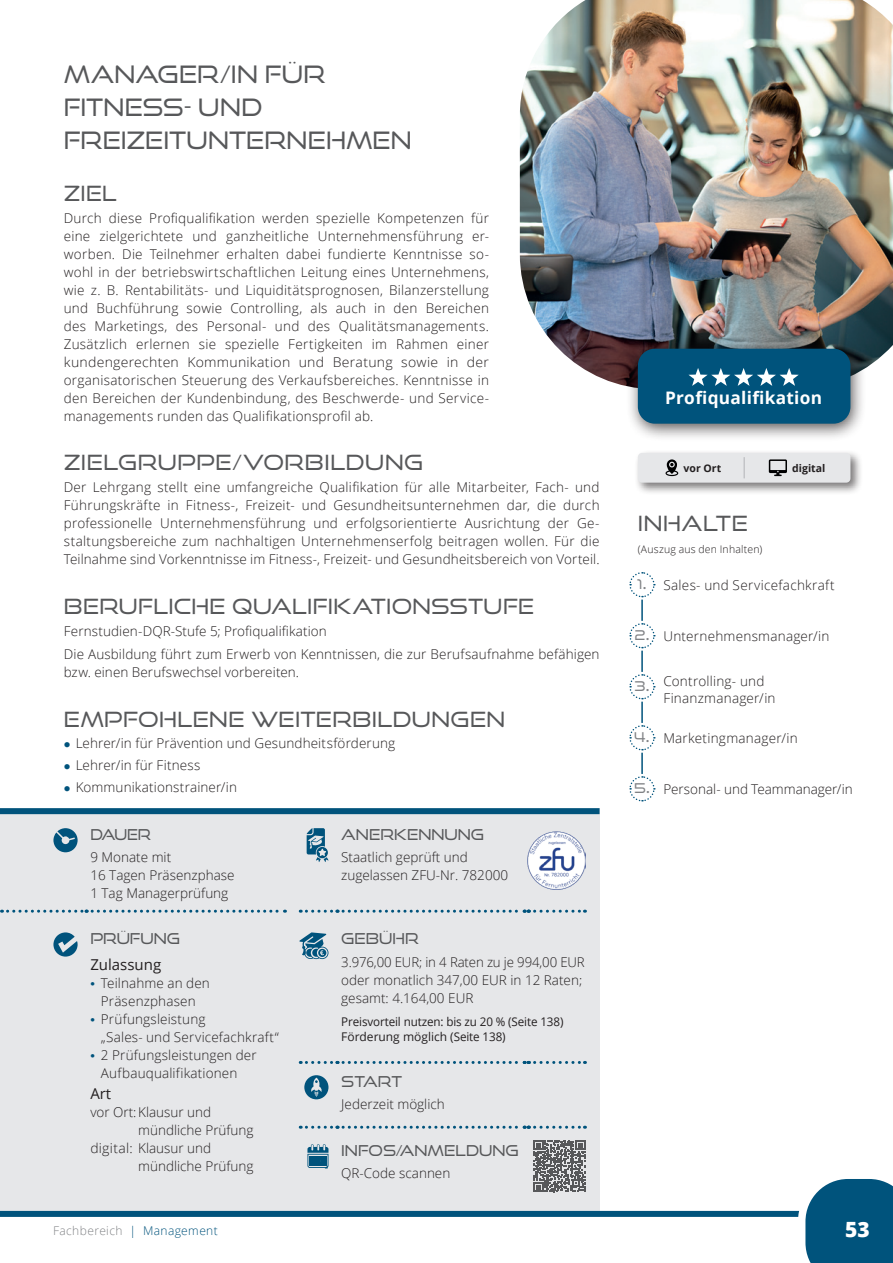
<style>
.page{position:relative;width:893px;height:1263px;background:#fff}
.page>*{position:absolute;margin:0;border:0;box-sizing:border-box;transform-origin:0 0}
.t1{font:24px/33px "Good Times Bk";color:#57585a}
.t2{font:21px "Good Times Bk";letter-spacing:.015em;color:#57585a}
.t3{font:800 21px "Open Sans";color:#fff}
.t4{font:700 17.25px "Open Sans";letter-spacing:.015em;color:#fff}
.t5{font:15px "Good Times Bk";color:#57585a}
.t6{font:15px "Open Sans";color:#231f20}
.t7{font:15px "Good Times Bk";color:#57585a;scale:.96 1}
.t8{font:300 13.5px/18px "Open Sans";letter-spacing:.01em;color:#231f20}
.t9{font:12px/15px "Open Sans";letter-spacing:-.01em;color:#231f20}
.t10{font:300 12px "Open Sans";letter-spacing:.035em;color:#808285}
.t11{font:300 10.5px "Open Sans";letter-spacing:.02em;color:#231f20}
.t12{font:700 10.5px "Open Sans";color:#231f20}
.s1{font-family:"Good Times Bk";font-weight:400;color:#808285}
.s2{font-family:"Good Times Rg";font-weight:700;color:#808285}
.s3{color:#00537c}
</style>
<div class="page">
<div style="left:0;top:808px;width:600px;height:408px;background:#e6e7e9"></div>
<img style="left:520px;top:0;width:373px;height:386px">
<div style="left:625px;top:338px;width:241px;height:104px;background:#231f20;opacity:.75"></div>
<div style="left:638px;top:349px;width:212px;height:75px;background:#00537c;border-radius:17px"></div>
<svg style="left:688px;top:368px;width:111px;height:18px"></svg>
<svg style="left:2px;top:910px;width:283px;height:3px"></svg>
<svg style="left:300px;top:910px;width:229px;height:3px"></svg>
<svg style="left:535px;top:910px;width:50px;height:3px"></svg>
<svg style="left:300px;top:1061px;width:229px;height:3px"></svg>
<svg style="left:535px;top:1061px;width:50px;height:3px"></svg>
<svg style="left:300px;top:1126px;width:229px;height:3px"></svg>
<svg style="left:535px;top:1126px;width:50px;height:3px"></svg>
<svg style="left:53px;top:828px;width:25px;height:24px"></svg>
<svg style="left:307px;top:828px;width:22px;height:34px"></svg>
<div style="left:524px;top:828px;width:65px;height:65px;border:4px solid #e6e7e9;border-radius:50%"></div>
<img style="left:528px;top:832px;width:57px;height:57px">
<svg style="left:53px;top:932px;width:25px;height:24px"></svg>
<svg style="left:299px;top:932px;width:29px;height:27px"></svg>
<svg style="left:304px;top:1075px;width:24px;height:24px"></svg>
<svg style="left:307px;top:1144px;width:21px;height:24px"></svg>
<svg style="left:533px;top:1140px;width:52px;height:52px"></svg>
<div style="left:0;top:808px;width:600px;height:6px;background:#00537c"></div>
<hr style="left:641px;top:600px;width:2px;height:21px;background:#00537c">
<hr style="left:641px;top:651px;width:2px;height:21px;background:#00537c">
<hr style="left:641px;top:702px;width:2px;height:21px;background:#00537c">
<hr style="left:641px;top:753px;width:2px;height:21px;background:#00537c">
<svg style="left:629px;top:572px;width:26px;height:26px"></svg>
<svg style="left:629px;top:623px;width:26px;height:26px"></svg>
<svg style="left:629px;top:674px;width:26px;height:26px"></svg>
<svg style="left:629px;top:725px;width:26px;height:26px"></svg>
<svg style="left:629px;top:776px;width:26px;height:26px"></svg>
<div style="left:634px;top:449px;width:229px;height:46px;background:#231f20;opacity:.6"></div>
<div style="left:638px;top:453px;width:212px;height:30px;background:#e6e7e9;border-radius:4px"></div>
<svg style="left:769px;top:459px;width:18px;height:17px"></svg>
<svg style="left:744px;top:457px;width:1px;height:21px"></svg>
<svg style="left:665px;top:459px;width:13px;height:17px"></svg>
<div style="left:0;top:1211px;width:837px;height:6px;background:#00537c"></div>
<svg style="left:798px;top:1179px;width:95px;height:84px;background:#236a8e"></svg>
<h1 class="t1" style="left:64px;top:57px;width:349px">MANAGER/IN FÜR<br>FITNESS- UND<br>FREIZEITUNTERNEHMEN</h1>
<h2 class="t2" style="left:64px;top:180px;width:55px">ZIEL</h2>
<p class="t8" style="left:64px;top:209px;width:427px;text-align:justify">Durch diese Profiqualifikation werden spezielle Kompetenzen für eine zielgerichtete und ganzheitliche Unternehmensführung er&shy;worben. Die Teilnehmer erhalten dabei fundierte Kenntnisse so&shy;wohl in der betriebswirtschaftlichen Leitung eines Unternehmens, wie z. B. Rentabilitäts- und Liquiditätsprognosen, Bilanzerstellung und Buchführung sowie Controlling, als auch in den Bereichen des Marketings, des Personal- und des Qualitätsmanagements.<br>Zusätzlich erlernen sie spezielle Fertigkeiten im Rahmen einer kundengerechten Kommunikation und Beratung sowie in der organisatorischen Steuerung des Verkaufsbereiches. Kenntnisse in den Bereichen der Kundenbindung, des Beschwerde- und Service&shy;managements runden das Qualifikationsprofil ab.</p>
<h2 class="t2" style="left:64px;top:449px;width:361px">ZIELGRUPPE/VORBILDUNG</h2>
<p class="t8" style="left:64px;top:478px;width:537px;text-align:justify">Der Lehrgang stellt eine umfangreiche Qualifikation für alle Mitarbeiter, Fach- und Führungskräfte in Fitness-, Freizeit- und Gesundheitsunternehmen dar, die durch professionelle Unternehmensführung und erfolgsorientierte Ausrichtung der Ge&shy;staltungsbereiche zum nachhaltigen Unternehmenserfolg beitragen wollen. Für die Teilnahme sind Vorkenntnisse im Fitness-, Freizeit- und Gesundheitsbereich von Vorteil.</p>
<h2 class="t2" style="left:64px;top:594px;width:472px">BERUFLICHE QUALIFIKATIONSSTUFE</h2>
<p class="t8" style="left:64px;top:620px;width:537px;line-height:22.2px">Fernstudien-DQR-Stufe 5; Profiqualifikation<br>Die Ausbildung führt zum Erwerb von Kenntnissen, die zur Berufsaufnahme befähigen</p>
<p class="t8" style="left:64px;top:662px;width:237px">bzw. einen Berufswechsel vorbereiten.</p>
<h2 class="t2" style="left:64px;top:706px;width:443px">EMPFOHLENE WEITERBILDUNGEN</h2>
<p class="t8" style="left:76px;top:731px;width:321px;line-height:22.2px">Lehrer/in für Prävention und Gesundheitsförderung<br>Lehrer/in für Fitness<br>Kommunikationstrainer/in</p>
<p class="t7" style="left:90px;top:825px;width:65px">DAUER</p>
<p class="t8" style="left:90px;top:848px;width:146px">9 Monate mit<br>16 Tagen Präsenzphase<br>1 Tag Managerprüfung</p>
<p class="t5" style="left:90px;top:930px;width:91px">PRÜFUNG</p>
<p class="t6" style="left:90px;top:954px;width:72px">Zulassung</p>
<p class="t8" style="left:101px;top:973px;width:179px">Teilnahme an den<br>Präsenzphasen<br>Prüfungsleistung<br>„Sales- und Servicefachkraft“<br>2 Prüfungsleistungen der<br>Aufbauqualifikationen</p>
<p class="t6" style="left:90px;top:1083px;width:22px">Art</p>
<p class="t8" style="left:90px;top:1102px;width:122px">vor Ort:Klausur und</p>
<p class="t8" style="left:138px;top:1120px;width:117px">mündliche Prüfung</p>
<p class="t8" style="left:90px;top:1138px;width:122px">digital: Klausur und</p>
<p class="t8" style="left:138px;top:1156px;width:117px">mündliche Prüfung</p>
<p class="t5" style="left:341px;top:825px;width:144px">ANERKENNUNG</p>
<p class="t8" style="left:341px;top:848px;width:168px">Staatlich geprüft und zugelassen ZFU-Nr. 782000</p>
<p class="t5" style="left:341px;top:930px;width:79px">GEBÜHR</p>
<p class="t8" style="left:341px;top:952px;width:245px">3.976,00 EUR; in 4 Raten zu je 994,00 EUR oder monatlich 347,00 EUR in 12 Raten; gesamt: 4.164,00 EUR</p>
<p class="t9" style="left:341px;top:1014px;width:224px">Preisvorteil nutzen: bis zu 20 % (Seite 138)<br>Förderung möglich (Seite 138)</p>
<p class="t5" style="left:341px;top:1072px;width:62px">START</p>
<p class="t8" style="left:341px;top:1095px;width:105px">Jederzeit möglich</p>
<p class="t5" style="left:341px;top:1141px;width:179px">INFOS/ANMELDUNG</p>
<p class="t8" style="left:341px;top:1164px;width:111px">QR-Code scannen</p>
<p class="t4" style="left:665px;top:386px;width:159px">Profiqualifikation</p>
<p class="t12" style="left:684px;top:460px;width:39px">vor Ort</p>
<p class="t12" style="left:792px;top:460px;width:35px">digital</p>
<h2 class="t2" style="left:638px;top:511px;width:112px">INHALTE</h2>
<p class="t11" style="left:638px;top:542px;width:126px">(Auszug aus den Inhalten)</p>
<p class="t8" style="left:637px;top:576px;width:199px"><span class="s1">1</span><span class="s2">.</span> Sales- und Servicefachkraft</p>
<p class="t8" style="left:634px;top:627px;width:197px"><span class="s1">2</span><span class="s2">.</span> Unternehmensmanager/in</p>
<p class="t8" style="left:663px;top:673px;width:114px;line-height:16.5px;text-indent:-29px"><span class="s1">3</span><span class="s2">.</span> Controlling- und<br>Finanzmanager/in</p>
<p class="t8" style="left:634px;top:729px;width:165px"><span class="s1">4</span><span class="s2">.</span> Marketingmanager/in</p>
<p class="t8" style="left:634px;top:780px;width:220px"><span class="s1">5</span><span class="s2">.</span> Personal- und Teammanager/in</p>
<p class="t10" style="left:53px;top:1222px;width:166px">Fachbereich <span class="s3">| Management</span></p>
<h2 class="t3" style="left:845px;top:1213px;width:26px">53</h2>
</div>
